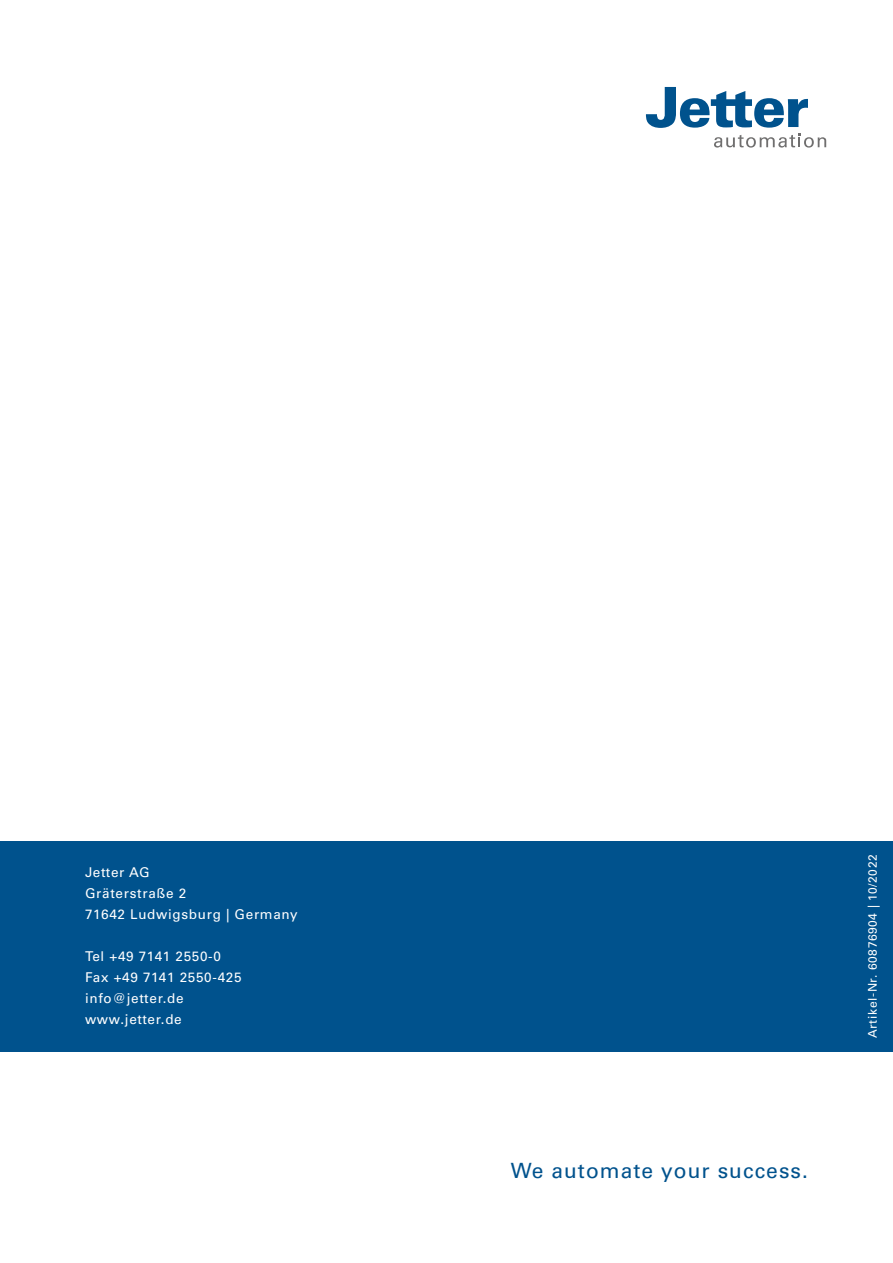
<style>
.page{position:relative;width:893px;height:1263px;background:#fff}
.page>*{position:absolute;margin:0;border:0;box-sizing:border-box;transform-origin:0 0}
.t1{font:21px "Univers LT Std";letter-spacing:.05em;color:#00528d}
.t2{font:13.5px/21px "Univers LT Std";letter-spacing:.05em;color:#fff}
.t3{font:12px "Univers LT Std";letter-spacing:.05em;color:#fff}
</style>
<div class="page">
<div style="left:0;top:841px;width:893px;height:210px;background:#00528d"></div>
<svg style="left:646px;top:87px;width:180px;height:61px"></svg>
<p class="t2" style="left:85px;top:862px;width:214px">Jetter AG<br>Gräterstraße 2<br>71642 Ludwigsburg | Germany</p>
<p class="t2" style="left:85px;top:946px;width:158px">Tel +49 7141 2550-0<br>Fax +49 7141 2550-425 info@jetter.de www.jetter.de</p>
<h1 class="t1" style="left:511px;top:1158px;width:299px">We automate your success.</h1>
<p class="t3" style="left:865px;top:1038px;width:185px;rotate:-90deg">Artikel-Nr. 60876904 | 10/2022</p>
</div>
